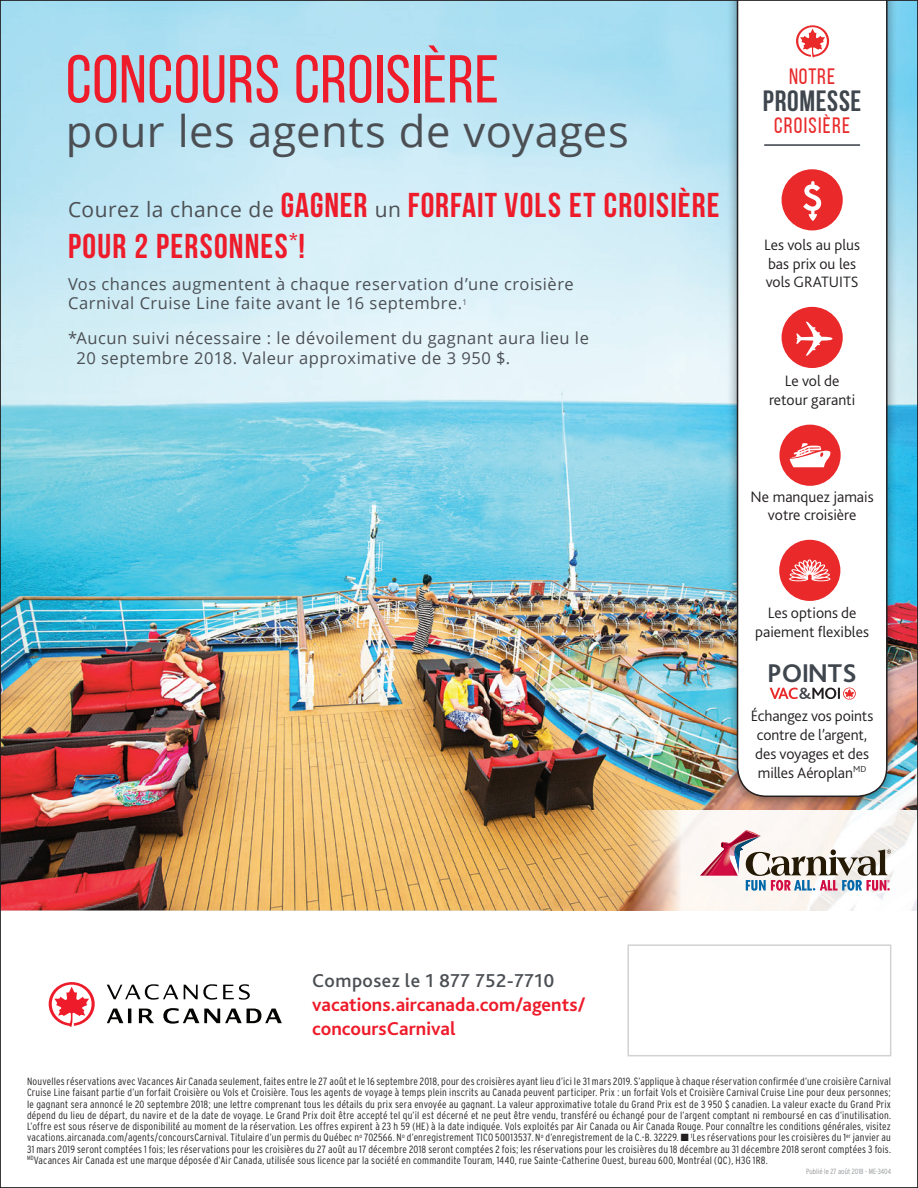
<style>
.page{position:relative;width:918px;height:1188px;background:#fff}
.page>*{position:absolute;margin:0;border:0;box-sizing:border-box;transform-origin:0 0}
.t1{font:67.5px "Bebas Neue";letter-spacing:.01em;color:#ee1b2a}
.t2{font:43.5px "Open Sans";letter-spacing:.01em;color:#4b4f54}
.t3{font:34.5px/41.4px "Bebas Neue";letter-spacing:.035em;color:#ee1b2a}
.t4{font:700 29.25px "Bebas Neue";letter-spacing:.02em;color:#3f464d}
.t5{font:700 26.85px "Bliss 2";letter-spacing:-.01em;color:#3f464d}
.t6{font:22.2px "Bebas Neue";letter-spacing:.055em;color:#e9292a}
.t7{font:700 19.5px/24px "Bliss 2";color:#ee1b2a}
.t8{font:500 19.5px "Bliss 2";letter-spacing:.025em;color:#4b4f54}
.t9{font:16.5px/19.5px "Open Sans";letter-spacing:.03em;color:#4b4f54}
.t10{font:300 15.75px/18.8px "Bliss 2";color:#231f20;text-align:center}
.t11{font:300 condensed 10.5px/11.2px "Interstate";letter-spacing:.02em;color:#231f20;text-align:justify}
.t12{font:300 condensed 7.5px "Interstate";color:#939598}
.s1{font-family:"Open Sans";font-size:21px;color:#4b4f54}
</style>
<div class="page">
<img style="left:2px;top:2px;width:914px;height:908px">
<img style="left:543px;top:810px;width:373px;height:100px">
<svg style="left:700px;top:830px;width:191px;height:61px"></svg>
<svg style="left:627px;top:944px;width:265px;height:113px"></svg>
<svg style="left:49px;top:982px;width:46px;height:45px"></svg>
<svg style="left:107px;top:984px;width:175px;height:40px"></svg>
<img style="left:727px;top:2px;width:170px;height:808px">
<svg style="left:737px;top:2px;width:151px;height:795px"></svg>
<div style="left:784px;top:172px;width:56px;height:56px;background:#e9292a;border-radius:50%"></div>
<div style="left:782px;top:169px;width:61px;height:61px;border:5px solid #e9292a;border-radius:50%"></div>
<svg style="left:803px;top:181px;width:18px;height:40px"></svg>
<div style="left:784px;top:310px;width:56px;height:55px;background:#e9292a;border-radius:50%"></div>
<div style="left:782px;top:307px;width:61px;height:61px;border:5px solid #e9292a;border-radius:50%"></div>
<svg style="left:796px;top:322px;width:36px;height:34px"></svg>
<div style="left:782px;top:427px;width:56px;height:56px;background:#e9292a;border-radius:50%"></div>
<div style="left:779px;top:425px;width:62px;height:61px;border:5px solid #e9292a;border-radius:50%"></div>
<svg style="left:790px;top:443px;width:41px;height:24px"></svg>
<div style="left:782px;top:542px;width:56px;height:56px;background:#e9292a;border-radius:50%"></div>
<div style="left:779px;top:540px;width:61px;height:61px;border:5px solid #e9292a;border-radius:50%"></div>
<svg style="left:789px;top:559px;width:42px;height:22px"></svg>
<hr style="left:764px;top:144px;width:96px;height:2px;background:#3f464d">
<svg style="left:796px;top:25px;width:33px;height:33px"></svg>
<svg style="left:770px;top:688px;width:86px;height:12px"></svg>
<h1 class="t1" style="left:66px;top:43px;width:435px">CONCOURS CROISIÈRE</h1>
<h2 class="t2" style="left:66px;top:102px;width:564px">pour les agents de voyages</h2>
<h3 class="t3" style="left:68px;top:184px;width:653px"><span class="s1">Courez la chance de</span> GAGNER <span class="s1">un</span> FORFAIT VOLS ET CROISIÈRE<br>POUR 2 PERSONNES<sup>*</sup>!</h3>
<h3 class="t9" style="left:68px;top:274px;width:507px">Vos chances augmentent à chaque reservation d’une croisière<br>Carnival Cruise Line faite avant le 16 septembre.<sup>1</sup></h3>
<h3 class="t9" style="left:77px;top:328px;width:514px;text-indent:-9px">* Aucun suivi nécessaire : le dévoilement du gagnant aura lieu le<br>20 septembre 2018. Valeur approximative de 3 950 $.</h3>
<h3 class="t6" style="left:789px;top:64px;width:47px">NOTRE</h3>
<h3 class="t4" style="left:763px;top:85px;width:100px">PROMESSE</h3>
<h3 class="t6" style="left:774px;top:114px;width:78px">CROISIÈRE</h3>
<h3 class="t10" style="left:764px;top:235px;width:97px;text-align:left">Les vols au plus bas prix ou les vols GRATUITS</h3>
<h3 class="t10" style="left:769px;top:371px;width:88px">Le vol de retour garanti</h3>
<h3 class="t10" style="left:751px;top:487px;width:125px">Ne manquez jamais votre croisière</h3>
<h3 class="t10" style="left:755px;top:603px;width:115px">Les options de paiement flexibles</h3>
<h3 class="t5" style="left:767px;top:656px;width:91px">POINTS</h3>
<h3 class="t10" style="left:751px;top:706px;width:124px;text-align:left">Échangez vos points contre de l’argent, des voyages et des milles Aéroplan<sup>MD</sup></h3>
<h3 class="t8" style="left:312px;top:969px;width:244px">Composez le 1 877 752-7710</h3>
<h3 class="t7" style="left:312px;top:992px;width:275px">vacations.aircanada.com/agents/ concoursCarnival</h3>
<p class="t11" style="left:27px;top:1076px;width:866px">Nouvelles réservations avec Vacances Air Canada seulement, faites entre le 27 août et le 16 septembre 2018, pour des croisières ayant lieu d’ici le 31 mars 2019. S’applique à chaque réservation confirmée d’une croisière Carnival Cruise Line faisant partie d’un forfait Croisière ou Vols et Croisière. Tous les agents de voyage à temps plein inscrits au Canada peuvent participer. Prix : un forfait Vols et Croisière Carnival Cruise Line pour deux personnes; le gagnant sera annoncé le 20 septembre 2018; une lettre comprenant tous les détails du prix sera envoyée au gagnant. La valeur approximative totale du Grand Prix est de 3 950 $ canadien. La valeur exacte du Grand Prix dépend du lieu de départ, du navire et de la date de voyage. Le Grand Prix doit être accepté tel qu’il est décerné et ne peut être vendu, transféré ou échangé pour de l’argent comptant ni remboursé en cas d’inutilisation.<br>L’offre est sous réserve de disponibilité au moment de la réservation. Les offres expirent à 23 h 59 (HE) à la date indiquée. Vols exploités par Air Canada ou Air Canada Rouge. Pour connaître les conditions générales, visitez vacations.aircanada.com/agents/concoursCarnival. Titulaire d’un permis du Québec n<sup>o</sup> 702566. N<sup>o</sup> d’enregistrement TICO 50013537. N<sup>o</sup> d’enregistrement de la C.-B. 32229. ■ <sup>1</sup>Les réservations pour les croisières du 1<sup>er</sup> janvier au 31 mars 2019 seront comptées 1 fois; les réservations pour les croisières du 27 août au 17 décembre 2018 seront comptées 2 fois; les réservations pour les croisières du 18 décembre au 31 décembre 2018 seront comptées 3 fois.<br><sup>MD</sup>Vacances Air Canada est une marque déposée d’Air Canada, utilisée sous licence par la société en commandite Touram, 1440, rue Sainte-Catherine Ouest, bureau 600, Montréal (QC), H3G 1R8.</p>
<p class="t12" style="left:806px;top:1167px;width:86px">Publié le 27 août 2018 - ME-3404</p>
</div>
